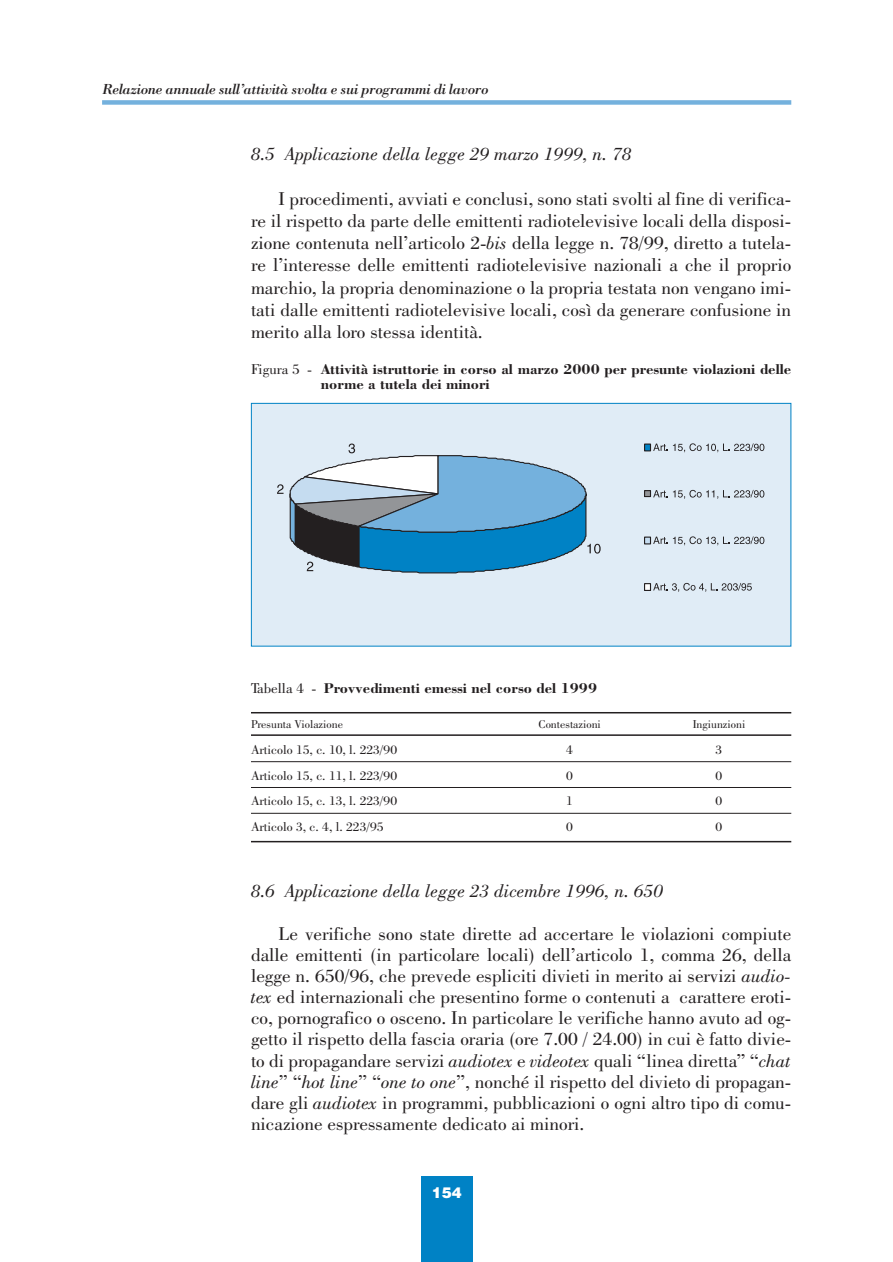
<style>
.page{position:relative;width:893px;height:1262px;background:#fff}
.page>*{position:absolute;margin:0;border:0;box-sizing:border-box;transform-origin:0 0}
.t1{font:19.5px/21.1px "Bodoni BT";color:#231f20;text-align:justify}
.t2{font:italic 19.5px "Bodoni BT";color:#231f20}
.t3{font:700 15px/15px "Bodoni BT";color:#231f20}
.t4{font:italic 15px "Bodoni";letter-spacing:-.025em;color:#231f20}
.t5{font:900 15px "Helvetica";color:#fff}
.t6{font:13.5px "Bodoni BT";color:#231f20}
.t7{font:12px "Bodoni BT";color:#231f20}
.s1{font-style:italic}
.s2{font-weight:400}
</style>
<div class="page">
<div style="left:102px;top:100px;width:689px;height:5px;background:#74b1dd"></div>
<div style="left:421px;top:1176px;width:51px;height:85px;background:#0082c5"></div>
<div style="left:252px;top:404px;width:538px;height:242px;background:#e0ecf6"></div>
<svg style="left:277px;top:484px;width:6px;height:10px"></svg>
<svg style="left:289px;top:443px;width:311px;height:131px"></svg>
<div style="left:644px;top:444px;width:6px;height:7px;background:#0082c5"></div>
<div style="left:644px;top:443px;width:7px;height:8px;border:1px solid #231f20"></div>
<svg style="left:653px;top:443px;width:111px;height:9px"></svg>
<svg style="left:644px;top:490px;width:120px;height:9px"></svg>
<div style="left:644px;top:537px;width:6px;height:7px;background:#c5dcf0"></div>
<div style="left:644px;top:536px;width:7px;height:8px;border:1px solid #231f20"></div>
<svg style="left:653px;top:536px;width:111px;height:9px"></svg>
<div style="left:644px;top:583px;width:6px;height:7px;background:#fff"></div>
<div style="left:644px;top:583px;width:7px;height:8px;border:1px solid #231f20"></div>
<svg style="left:653px;top:583px;width:98px;height:9px"></svg>
<div style="left:251px;top:403px;width:540px;height:243px;border:1px solid #0082c5"></div>
<hr style="left:251px;top:712px;width:540px;height:1px;background:#231f20">
<hr style="left:251px;top:734px;width:540px;height:2px;background:#231f20">
<hr style="left:251px;top:761px;width:540px;height:1px;background:#231f20">
<hr style="left:251px;top:787px;width:540px;height:1px;background:#231f20">
<hr style="left:251px;top:813px;width:540px;height:1px;background:#231f20">
<hr style="left:251px;top:841px;width:540px;height:1px;background:#231f20">
<p class="t4" style="left:102px;top:84px;width:388px">Relazione annuale sull’attività svolta e sui programmi di lavoro</p>
<p class="t2" style="left:251px;top:146px;width:382px">8.5 Applicazione della legge 29 marzo 1999, n. 78</p>
<p class="t1" style="left:251px;top:189px;width:542px;line-height:22.2px;text-indent:28px">I procedimenti, avviati e conclusi, sono stati svolti al fine di verifica&shy;re il rispetto da parte delle emittenti radiotelevisive locali della disposi&shy;zione contenuta nell’articolo 2-<span class="s1">bis</span> della legge n. 78/99, diretto a tutela&shy;re l’interesse delle emittenti radiotelevisive nazionali a che il proprio marchio, la propria denominazione o la propria testata non vengano imi&shy;tati dalle emittenti radiotelevisive locali, così da generare confusione in merito alla loro stessa identità.</p>
<p class="t3" style="left:321px;top:363px;width:472px;text-indent:-70px"><span class="s2">Figura 5 -</span> Attività istruttorie in corso al marzo 2000 per presunte violazioni delle norme a tutela dei minori</p>
<p class="t3" style="left:251px;top:681px;width:347px"><span class="s2">Tabella 4 -</span> Provvedimenti emessi nel corso del 1999</p>
<p class="t7" style="left:251px;top:719px;width:93px">Presunta Violazione</p>
<p class="t7" style="left:538px;top:719px;width:64px">Contestazioni</p>
<p class="t7" style="left:692px;top:719px;width:54px">Ingiunzioni</p>
<p class="t6" style="left:251px;top:744px;width:148px">Articolo 15, c. 10, l. 223/90</p>
<p class="t6" style="left:566px;top:744px;width:8px">4</p>
<p class="t6" style="left:715px;top:744px;width:8px">3</p>
<p class="t6" style="left:251px;top:770px;width:148px">Articolo 15, c. 11, l. 223/90</p>
<p class="t6" style="left:566px;top:770px;width:8px">0</p>
<p class="t6" style="left:715px;top:770px;width:8px">0</p>
<p class="t6" style="left:251px;top:795px;width:148px">Articolo 15, c. 13, l. 223/90</p>
<p class="t6" style="left:566px;top:795px;width:8px">1</p>
<p class="t6" style="left:715px;top:795px;width:8px">0</p>
<p class="t6" style="left:251px;top:821px;width:134px">Articolo 3, c. 4, l. 223/95</p>
<p class="t6" style="left:566px;top:821px;width:8px">0</p>
<p class="t6" style="left:715px;top:821px;width:8px">0</p>
<p class="t2" style="left:251px;top:883px;width:414px">8.6 Applicazione della legge 23 dicembre 1996, n. 650</p>
<p class="t1" style="left:251px;top:924px;width:542px;text-indent:28px">Le verifiche sono state dirette ad accertare le violazioni compiute dalle emittenti (in particolare locali) dell’articolo 1, comma 26, della legge n. 650/96, che prevede espliciti divieti in merito ai servizi <span class="s1">audio&shy;tex</span> ed internazionali che presentino forme o contenuti a carattere eroti&shy;co, pornografico o osceno. In particolare le verifiche hanno avuto ad og&shy;getto il rispetto della fascia oraria (ore 7.00 / 24.00) in cui è fatto divie&shy;to di propagandare servizi <span class="s1">audiotex</span> e <span class="s1">videotex</span> quali “linea diretta” “<span class="s1">chat line</span>” “<span class="s1">hot line</span>” “<span class="s1">one to one</span>”, nonché il rispetto del divieto di propagan&shy;dare gli <span class="s1">audiotex</span> in programmi, pubblicazioni o ogni altro tipo di comu&shy;nicazione espressamente dedicato ai minori.</p>
<p class="t5" style="left:431px;top:1187px;width:32px">154</p>
</div>
